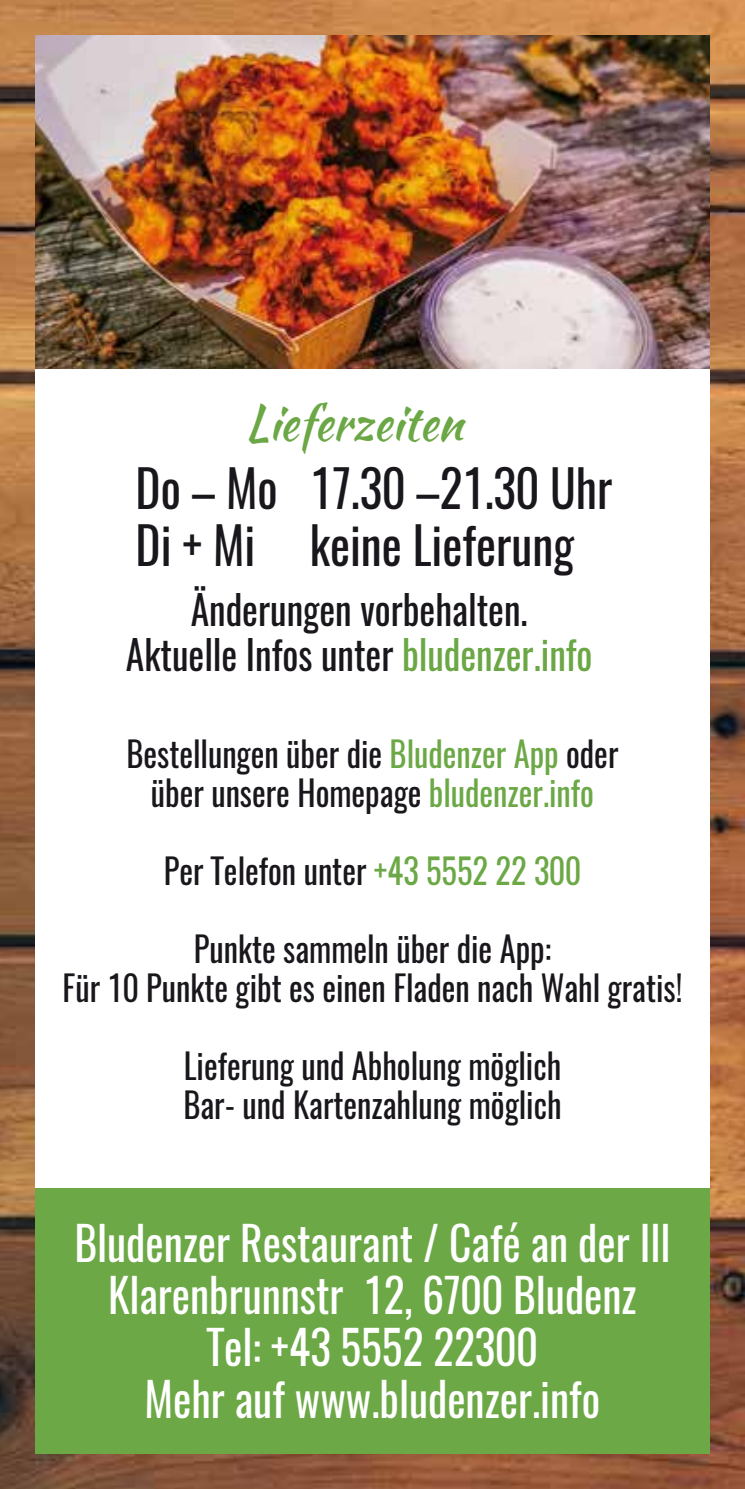
<style>
.page{position:relative;width:745px;height:1489px;background:#fff}
.page>*{position:absolute;margin:0;border:0;box-sizing:border-box;transform-origin:0 0}
.t1{font:50.5px/57px "Oswald";color:#1a171c;scale:.94 1}
.t2{font:49px "Kaushan Script";color:#6ba745;scale:.94 1}
.t3{font:46px/52px "Oswald";color:#fff;text-align:center;scale:.94 1}
.t4{font:39.75px/45px "Oswald";color:#1a171c;text-align:center;scale:.94 1}
.t5{font:34.5px/39px "Oswald";color:#1a171c;text-align:center;scale:.94 1}
.s1{color:#6ba745}
.s2{color:#6ca846}
</style>
<div class="page">
<img style="left:0;top:0;width:744px;height:1488px">
<div style="left:35px;top:35px;width:674px;height:1418px;background:#fff"></div>
<div style="left:35px;top:1187px;width:674px;height:266px;background:#6ca846"></div>
<img style="left:35px;top:35px;width:674px;height:333px">
<h2 class="t2" style="left:245px;top:386px;width:232px">Lieferzeiten</h2>
<h1 class="t1" style="left:135px;top:460px;width:508px">Do – Mo 17.30 –21.30 Uhr<br>Di + Mi keine Lieferung</h1>
<p class="t4" style="left:126px;top:587px;width:497px">Änderungen vorbehalten.<br>Aktuelle Infos unter <span class="s1">bludenzer.info</span></p>
<p class="t5" style="left:126px;top:734px;width:524px">Bestellungen über die <span class="s2">Bludenzer App</span> oder über unsere Homepage <span class="s2">bludenzer.info</span></p>
<p class="t5" style="left:164px;top:851px;width:445px">Per Telefon unter <span class="s2">+43 5552 22 300</span></p>
<p class="t5" style="left:63px;top:929px;width:660px">Punkte sammeln über die App:<br>Für 10 Punkte gibt es einen Fladen nach Wahl gratis!</p>
<p class="t5" style="left:183px;top:1046px;width:403px;text-align:left">Lieferung und Abholung möglich<br>Bar- und Kartenzahlung möglich</p>
<h3 class="t3" style="left:74px;top:1217px;width:635px">Bludenzer Restaurant / Café an der Ill<br>Klarenbrunnstr 12, 6700 Bludenz<br>Tel: +43 5552 22300<br>Mehr auf www.bludenzer.info</h3>
</div>
